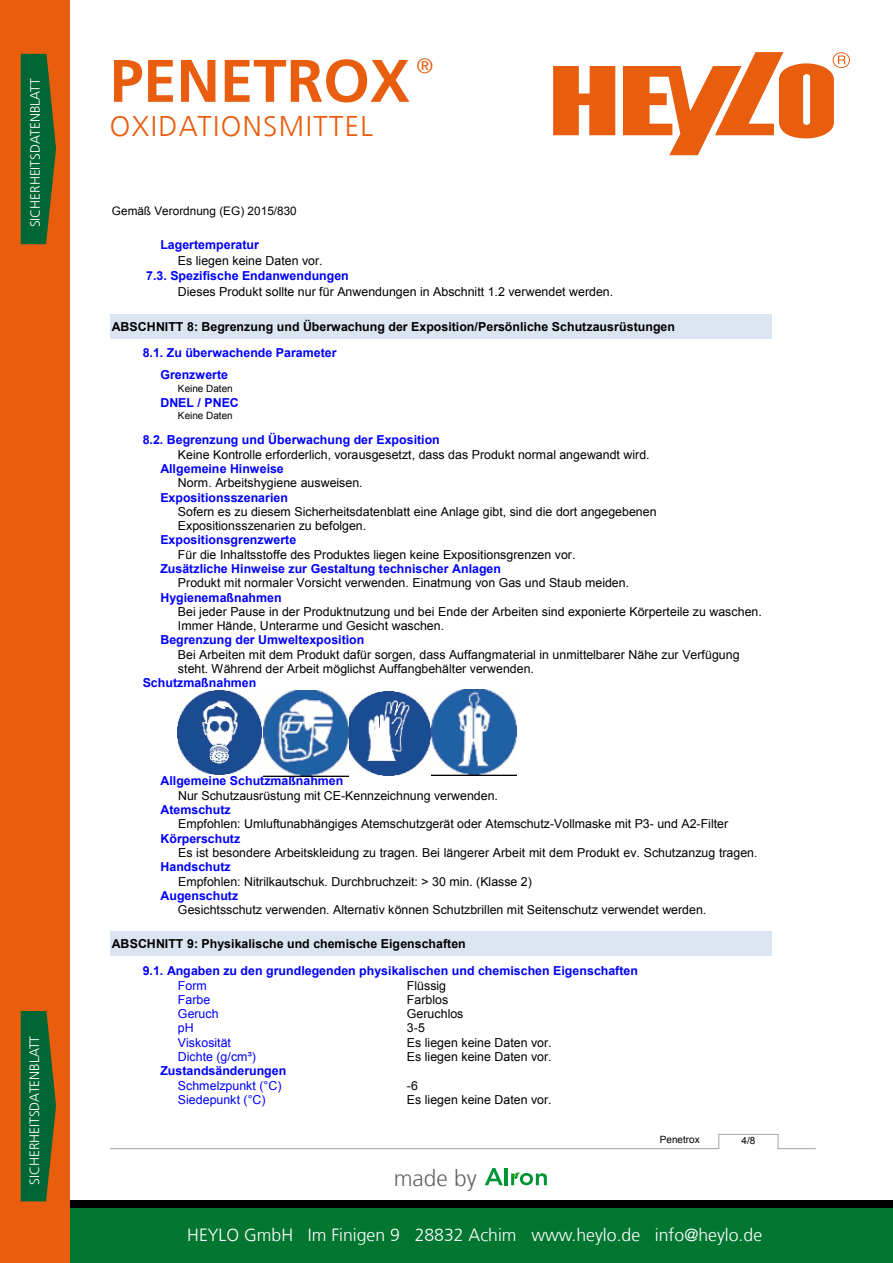
<style>
.page{position:relative;width:893px;height:1263px;background:#fff}
.page>*{position:absolute;margin:0;border:0;box-sizing:border-box;transform-origin:0 0}
.t1{font:700 60px "Frutiger LT Com";color:#e95d0f}
.t2{font:300 28.5px "Frutiger LT Com";letter-spacing:.05em;color:#e95d0f}
.t3{font:300 22.65px "Frutiger LT Com";color:#646567}
.t4{font:300 21px "Frutiger LT Com";color:#e95d0f}
.t5{font:300 17.7px "Frutiger LT Com";color:#fff}
.t6{font:300 13.5px "Frutiger LT Com";color:#fff}
.t7{font:12.3px/14.2px "Arial";color:#000}
.t8{font:700 12.3px/21.5px "Arial";color:#00f}
.t9{font:700 12.3px "Arial";color:#000}
.t10{font:12.3px "Arial";color:#00f}
.t11{font:11.7px "Arial";color:#000}
.t12{font:10.05px "Arial";letter-spacing:-.005em;color:#000}
.s1{color:#fff}
</style>
<div class="page">
<div style="left:60px;top:1200px;width:833px;height:12px;background:#000"></div>
<div style="left:0;top:1208px;width:893px;height:55px;background:#007631"></div>
<div style="left:0;top:0;width:69px;height:1263px;background:#e95d0f"></div>
<svg style="left:21px;top:1011px;width:35px;height:190px;background:#20642e"></svg>
<svg style="left:21px;top:54px;width:35px;height:190px;background:#20642e"></svg>
<svg style="left:553px;top:66px;width:62px;height:69px;background:#ec7431"></svg>
<svg style="left:623px;top:52px;width:227px;height:103px"></svg>
<svg style="left:485px;top:1168px;width:18px;height:17px"></svg>
<hr style="left:505px;top:1168px;width:3px;height:17px;background:#009534">
<svg style="left:511px;top:1172px;width:36px;height:13px"></svg>
<svg style="left:111px;top:1133px;width:705px;height:16px"></svg>
<div style="left:111px;top:314px;width:661px;height:25px;background:#dbe5f1"></div>
<img style="left:178px;top:690px;width:84px;height:84px">
<img style="left:263px;top:690px;width:254px;height:86px">
<div style="left:111px;top:931px;width:661px;height:25px;background:#dbe5f1"></div>
<p class="t6" style="left:27px;top:227px;width:150px;rotate:-90deg">SICHERHEITSDATENBLATT</p>
<p class="t6" style="left:27px;top:1185px;width:150px;rotate:-90deg">SICHERHEITSDATENBLATT</p>
<h3 class="t4" style="left:417px;top:53px;width:18px">®</h3>
<h1 class="t1" style="left:110px;top:46px;width:318px">PENETROX<span class="s1">.</span></h1>
<h2 class="t2" style="left:110px;top:110px;width:265px">OXIDATIONSMITTEL</h2>
<p class="t11" style="left:112px;top:204px;width:186px">Gemäß Verordnung (EG) 2015/830</p>
<p class="t8" style="left:160px;top:234px;width:100px">Lagertemperatur</p>
<p class="t7" style="left:178px;top:253px;width:146px">Es liegen keine Daten vor.</p>
<p class="t8" style="left:146px;top:266px;width:204px">7.3. Spezifische Endanwendungen</p>
<p class="t7" style="left:178px;top:285px;width:437px">Dieses Produkt sollte nur für Anwendungen in Abschnitt 1.2 verwendet werden.</p>
<p class="t9" style="left:112px;top:318px;width:565px">ABSCHNITT 8: Begrenzung und Überwachung der Exposition/Persönliche Schutzausrüstungen</p>
<p class="t8" style="left:160px;top:343px;width:178px;text-indent:-18px">8.1. Zu überwachende Parameter<br>Grenzwerte</p>
<p class="t12" style="left:178px;top:382px;width:56px">Keine Daten</p>
<p class="t8" style="left:160px;top:392px;width:80px">DNEL / PNEC</p>
<p class="t12" style="left:178px;top:409px;width:56px">Keine Daten</p>
<p class="t8" style="left:143px;top:430px;width:299px">8.2. Begrenzung und Überwachung der Exposition</p>
<p class="t7" style="left:178px;top:447px;width:473px">Keine Kontrolle erforderlich, vorausgesetzt, dass das Produkt normal angewandt wird.</p>
<p class="t8" style="left:160px;top:458px;width:125px">Allgemeine Hinweise</p>
<p class="t7" style="left:178px;top:476px;width:186px">Norm. Arbeitshygiene ausweisen.</p>
<p class="t8" style="left:160px;top:487px;width:129px">Expositionsszenarien</p>
<p class="t7" style="left:178px;top:505px;width:480px">Sofern es zu diesem Sicherheitsdatenblatt eine Anlage gibt, sind die dort angegebenen<br>Expositionsszenarien zu befolgen.</p>
<p class="t8" style="left:160px;top:530px;width:137px">Expositionsgrenzwerte</p>
<p class="t7" style="left:178px;top:547px;width:399px">Für die Inhaltsstoffe des Produktes liegen keine Expositionsgrenzen vor.</p>
<p class="t8" style="left:160px;top:558px;width:342px">Zusätzliche Hinweise zur Gestaltung technischer Anlagen</p>
<p class="t7" style="left:178px;top:576px;width:453px">Produkt mit normaler Vorsicht verwenden. Einatmung von Gas und Staub meiden.</p>
<p class="t8" style="left:160px;top:587px;width:123px">Hygienemaßnahmen</p>
<p class="t7" style="left:178px;top:605px;width:585px">Bei jeder Pause in der Produktnutzung und bei Ende der Arbeiten sind exponierte Körperteile zu waschen.<br>Immer Hände, Unterarme und Gesicht waschen.</p>
<p class="t8" style="left:160px;top:630px;width:206px">Begrenzung der Umweltexposition</p>
<p class="t7" style="left:178px;top:647px;width:563px">Bei Arbeiten mit dem Produkt dafür sorgen, dass Auffangmaterial in unmittelbarer Nähe zur Verfügung steht. Während der Arbeit möglichst Auffangbehälter verwenden.</p>
<p class="t8" style="left:143px;top:673px;width:115px">Schutzmaßnahmen</p>
<p class="t8" style="left:161px;top:771px;width:184px">Allgemeine Schutzmaßnahmen</p>
<p class="t7" style="left:178px;top:789px;width:321px">Nur Schutzausrüstung mit CE-Kennzeichnung verwenden.</p>
<p class="t8" style="left:161px;top:799px;width:72px">Atemschutz</p>
<p class="t7" style="left:178px;top:817px;width:552px">Empfohlen: Umluftunabhängiges Atemschutzgerät oder Atemschutz-Vollmaske mit P3- und A2-Filter</p>
<p class="t8" style="left:161px;top:828px;width:81px">Körperschutz</p>
<p class="t7" style="left:178px;top:846px;width:581px">Es ist besondere Arbeitskleidung zu tragen. Bei längerer Arbeit mit dem Produkt ev. Schutzanzug tragen.</p>
<p class="t8" style="left:161px;top:856px;width:72px">Handschutz</p>
<p class="t7" style="left:178px;top:874px;width:355px">Empfohlen: Nitrilkautschuk. Durchbruchzeit: &gt; 30 min. (Klasse 2)</p>
<p class="t8" style="left:161px;top:885px;width:79px">Augenschutz</p>
<p class="t7" style="left:178px;top:903px;width:530px">Gesichtsschutz verwenden. Alternativ können Schutzbrillen mit Seitenschutz verwendet werden.</p>
<p class="t9" style="left:112px;top:935px;width:355px">ABSCHNITT 9: Physikalische und chemische Eigenschaften</p>
<p class="t8" style="left:143px;top:960px;width:497px">9.1. Angaben zu den grundlegenden physikalischen und chemischen Eigenschaften</p>
<p class="t10" style="left:178px;top:977px;width:30px">Form</p>
<p class="t7" style="left:407px;top:978px;width:41px">Flüssig</p>
<p class="t10" style="left:178px;top:991px;width:34px">Farbe</p>
<p class="t7" style="left:407px;top:992px;width:43px">Farblos</p>
<p class="t10" style="left:178px;top:1006px;width:42px">Geruch</p>
<p class="t7" style="left:407px;top:1007px;width:58px">Geruchlos</p>
<p class="t10" style="left:178px;top:1020px;width:17px">pH</p>
<p class="t7" style="left:407px;top:1021px;width:19px">3-5</p>
<p class="t10" style="left:178px;top:1034px;width:55px">Viskosität</p>
<p class="t7" style="left:407px;top:1035px;width:146px">Es liegen keine Daten vor.</p>
<p class="t10" style="left:178px;top:1048px;width:79px">Dichte (g/cm³)</p>
<p class="t7" style="left:407px;top:1050px;width:146px">Es liegen keine Daten vor.</p>
<p class="t8" style="left:160px;top:1060px;width:127px">Zustandsänderungen</p>
<p class="t10" style="left:178px;top:1077px;width:105px">Schmelzpunkt (°C)</p>
<p class="t7" style="left:407px;top:1078px;width:13px">-6</p>
<p class="t10" style="left:178px;top:1091px;width:89px">Siedepunkt (°C)</p>
<p class="t7" style="left:407px;top:1092px;width:146px">Es liegen keine Daten vor.</p>
<h3 class="t3" style="left:394px;top:1165px;width:85px">made by</h3>
<p class="t12" style="left:660px;top:1132px;width:41px">Penetrox</p>
<p class="t12" style="left:741px;top:1134px;width:15px">4/8</p>
<h3 class="t5" style="left:187px;top:1225px;width:576px">HEYLO GmbH Im Finigen 9 28832 Achim www.heylo.de info@heylo.de</h3>
</div>
